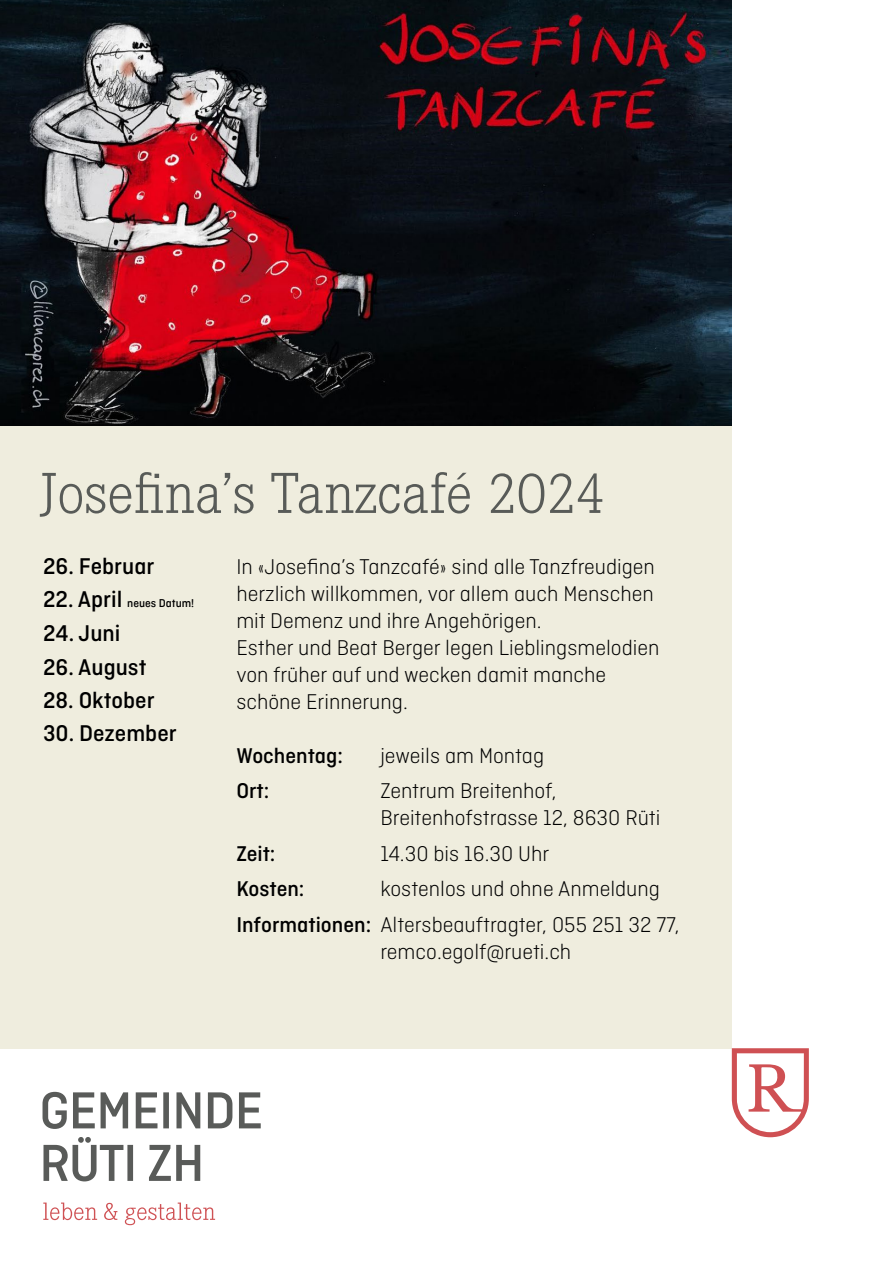
<style>
.page{position:relative;width:893px;height:1263px;background:#fff}
.page>*{position:absolute;margin:0;border:0;box-sizing:border-box;transform-origin:0 0}
.t1{font:300 60px "Corporate E";color:#585b58}
.t2{font:500 24px "Ciutadella";color:#000}
.t3{font:300 22.5px/27px "Ciutadella";color:#000}
.t4{font:500 22.5px "Ciutadella";color:#000}
.t5{font:500 12px "Ciutadella";color:#000}
.s1{font-size:24px}
.s2{font-weight:500}
</style>
<div class="page">
<div style="left:0;top:0;width:732px;height:1048px;background:#efedde"></div>
<svg style="left:732px;top:1048px;width:77px;height:89px"></svg>
<svg style="left:44px;top:1137px;width:156px;height:44px"></svg>
<svg style="left:43px;top:1092px;width:218px;height:37px"></svg>
<svg style="left:43px;top:1202px;width:172px;height:23px"></svg>
<img style="left:0;top:0;width:732px;height:425px">
<h1 class="t1" style="left:39px;top:461px;width:568px">Josefina’s Tanzcafé 2024</h1>
<p class="t2" style="left:43px;top:553px;width:113px">26. Februar</p>
<p class="t5" style="left:43px;top:597px;width:153px"><span class="s1">22</span><span class="s1">. April</span> neues Datum!</p>
<p class="t2" style="left:43px;top:620px;width:79px">24. Juni</p>
<p class="t2" style="left:43px;top:653px;width:105px">26. August</p>
<p class="t2" style="left:43px;top:686px;width:113px">28. Oktober</p>
<p class="t2" style="left:43px;top:720px;width:135px">30. Dezember</p>
<p class="t3" style="left:236px;top:553px;width:425px">In «Josefina’s Tanzcafé» sind alle Tanzfreudigen herzlich willkommen, vor allem auch Menschen mit Demenz und ihre Angehörigen.<br>Esther und Beat Berger legen Lieblingsmelodien von früher auf und wecken damit manche schöne Erinnerung.</p>
<p class="t4" style="left:236px;top:743px;width:108px">Wochentag:</p>
<p class="t3" style="left:380px;top:742px;width:165px">jeweils am Montag</p>
<p class="t4" style="left:236px;top:778px;width:34px">Ort:</p>
<p class="t3" style="left:380px;top:777px;width:282px">Zentrum Breitenhof,<br>Breitenhofstrasse 12, 8630 Rüti</p>
<p class="t4" style="left:236px;top:841px;width:41px">Zeit:</p>
<p class="t3" style="left:380px;top:840px;width:171px">14.30 bis 16.30 Uhr</p>
<p class="t4" style="left:236px;top:876px;width:70px">Kosten:</p>
<p class="t3" style="left:236px;top:871px;width:445px;line-height:35.5px;text-indent:144px">kostenlos und ohne Anmeldung<br><span class="s2">Informationen:</span> Altersbeauftragter, 055 251 32 77,</p>
<p class="t3" style="left:380px;top:938px;width:192px">remco.egolf@rueti.ch</p>
</div>
